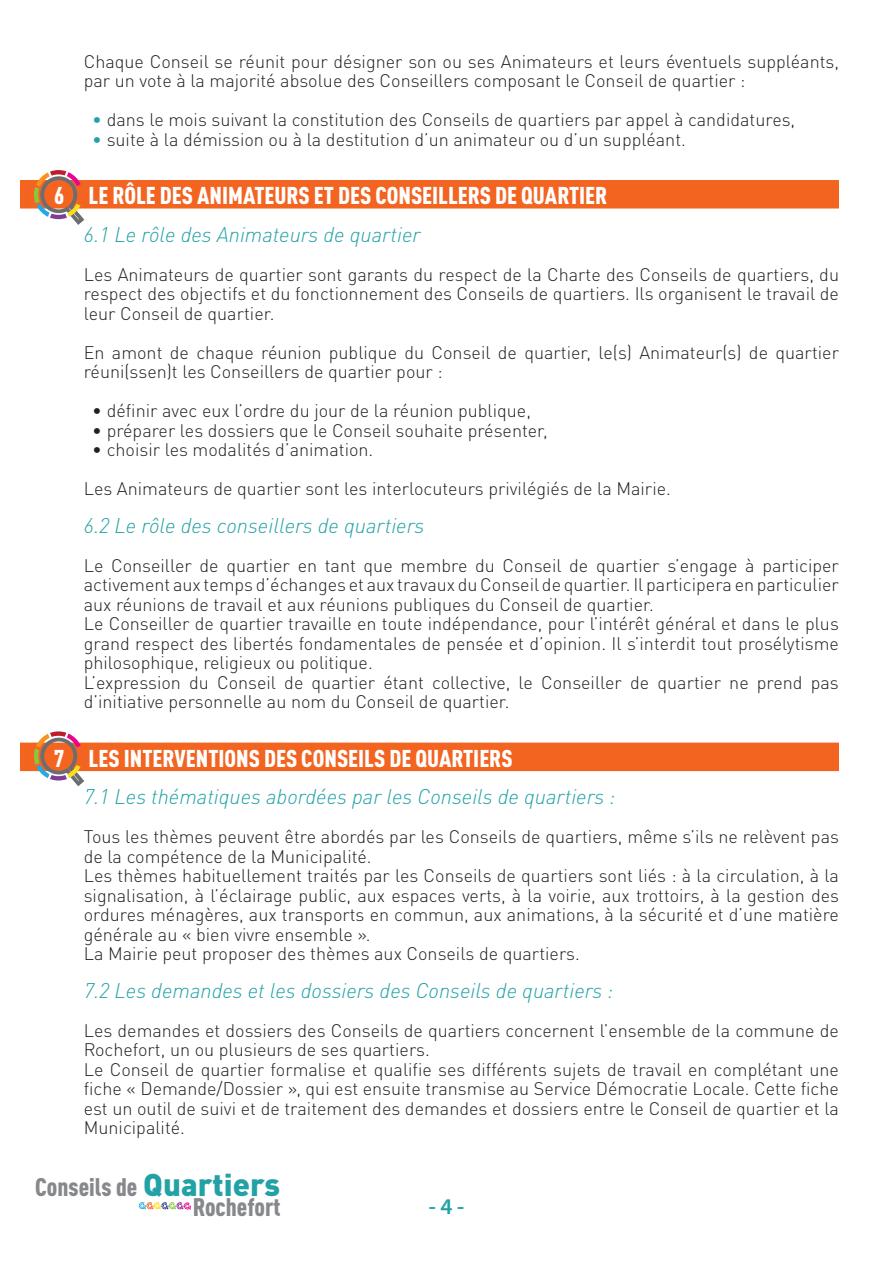
<style>
.page{position:relative;width:893px;height:1263px;background:#fff}
.page>*{position:absolute;margin:0;border:0;box-sizing:border-box;transform-origin:0 0}
.t1{font:900 condensed 25.05px "DINOT";color:#86888b}
.titre_bandeau{font:900 condensed 24px "DINOT";color:#fff}
.t2{font:600 22.5px "Myriad Pro";color:#23a2a6}
.SOUSTITRE{font:italic 300 21px "DINOT";color:#23a2a6}
.t3{font:300 18px/19.5px "DINOT";color:#231f20}
.s1{color:#23a2a6}
.s2{font-stretch:normal;font-size:31.05px;color:#23a2a6}
</style>
<div class="page">
<div style="left:20px;top:180px;width:819px;height:29px;background:#f36421"></div>
<div style="left:20px;top:743px;width:819px;height:28px;background:#f36421"></div>
<svg style="left:34px;top:170px;width:51px;height:55px"></svg>
<svg style="left:34px;top:731px;width:51px;height:56px"></svg>
<svg style="left:139px;top:1202px;width:52px;height:8px"></svg>
<p class="t3" style="left:84px;top:51px;width:757px">Chaque Conseil se réunit pour désigner son ou ses Animateurs et leurs éventuels suppléants, par un vote à la majorité absolue des Conseillers composant le Conseil de quartier :</p>
<p class="t3" style="left:92px;top:110px;width:704px"><span class="s1">•</span> dans le mois suivant la constitution des Conseils de quartiers par appel à candidatures,</p>
<p class="t3" style="left:92px;top:129px;width:595px"><span class="s1">•</span> suite à la démission ou à la destitution d’un animateur ou d’un suppléant.</p>
<p class="titre_bandeau" style="left:54px;top:181px;width:555px">6 LE RÔLE DES ANIMATEURS ET DES CONSEILLERS DE QUARTIER</p>
<p class="SOUSTITRE" style="left:84px;top:221px;width:338px">6.1 Le rôle des Animateurs de quartier</p>
<p class="t3" style="left:84px;top:264px;width:757px;text-align:justify">Les Animateurs de quartier sont garants du respect de la Charte des Conseils de quartiers, du respect des objectifs et du fonctionnement des Conseils de quartiers. Ils organisent le travail de leur Conseil de quartier.</p>
<p class="t3" style="left:84px;top:342px;width:757px">En amont de chaque réunion publique du Conseil de quartier, le(s) Animateur(s) de quartier réuni(ssen)t les Conseillers de quartier pour :</p>
<p class="t3" style="left:92px;top:401px;width:440px">• définir avec eux l’ordre du jour de la réunion publique,</p>
<p class="t3" style="left:92px;top:420px;width:457px">• préparer les dossiers que le Conseil souhaite présenter,</p>
<p class="t3" style="left:92px;top:440px;width:283px">• choisir les modalités d’animation.</p>
<p class="t3" style="left:84px;top:479px;width:589px">Les Animateurs de quartier sont les interlocuteurs privilégiés de la Mairie.</p>
<p class="SOUSTITRE" style="left:84px;top:512px;width:342px">6.2 Le rôle des conseillers de quartiers</p>
<p class="t3" style="left:84px;top:555px;width:757px;text-align:justify">Le Conseiller de quartier en tant que membre du Conseil de quartier s’engage à participer activement aux temps d’échanges et aux travaux du Conseil de quartier. Il participera en particulier aux réunions de travail et aux réunions publiques du Conseil de quartier.</p>
<p class="t3" style="left:84px;top:614px;width:757px;text-align:justify">Le Conseiller de quartier travaille en toute indépendance, pour l’intérêt général et dans le plus grand respect des libertés fondamentales de pensée et d’opinion. Il s’interdit tout prosélytisme philosophique, religieux ou politique.</p>
<p class="t3" style="left:84px;top:672px;width:757px">L’expression du Conseil de quartier étant collective, le Conseiller de quartier ne prend pas d’initiative personnelle au nom du Conseil de quartier.</p>
<p class="titre_bandeau" style="left:54px;top:743px;width:460px">7 LES INTERVENTIONS DES CONSEILS DE QUARTIERS</p>
<p class="SOUSTITRE" style="left:84px;top:784px;width:533px">7.1 Les thématiques abordées par les Conseils de quartiers :</p>
<p class="t3" style="left:84px;top:827px;width:757px">Tous les thèmes peuvent être abordés par les Conseils de quartiers, même s’ils ne relèvent pas de la compétence de la Municipalité.</p>
<p class="t3" style="left:84px;top:866px;width:757px;text-align:justify">Les thèmes habituellement traités par les Conseils de quartiers sont liés : à la circulation, à la signalisation, à l’éclairage public, aux espaces verts, à la voirie, aux trottoirs, à la gestion des ordures ménagères, aux transports en commun, aux animations, à la sécurité et d’une matière générale au « bien vivre ensemble ».</p>
<p class="t3" style="left:84px;top:944px;width:498px">La Mairie peut proposer des thèmes aux Conseils de quartiers.</p>
<p class="SOUSTITRE" style="left:84px;top:977px;width:531px">7.2 Les demandes et les dossiers des Conseils de quartiers :</p>
<p class="t3" style="left:84px;top:1020px;width:757px">Les demandes et dossiers des Conseils de quartiers concernent l’ensemble de la commune de<br>Rochefort, un ou plusieurs de ses quartiers.</p>
<p class="t3" style="left:84px;top:1059px;width:757px;text-align:justify">Le Conseil de quartier formalise et qualifie ses différents sujets de travail en complétant une fiche « Demande/Dossier », qui est ensuite transmise au Service Démocratie Locale. Cette fiche est un outil de suivi et de traitement des demandes et dossiers entre le Conseil de quartier et la Municipalité.</p>
<p class="t1" style="left:35px;top:1171px;width:247px">Conseils de <span class="s2">Quartiers</span></p>
<p class="t1" style="left:193px;top:1192px;width:89px">Rochefort</p>
<p class="t2" style="left:429px;top:1192px;width:37px">- 4 -</p>
</div>
